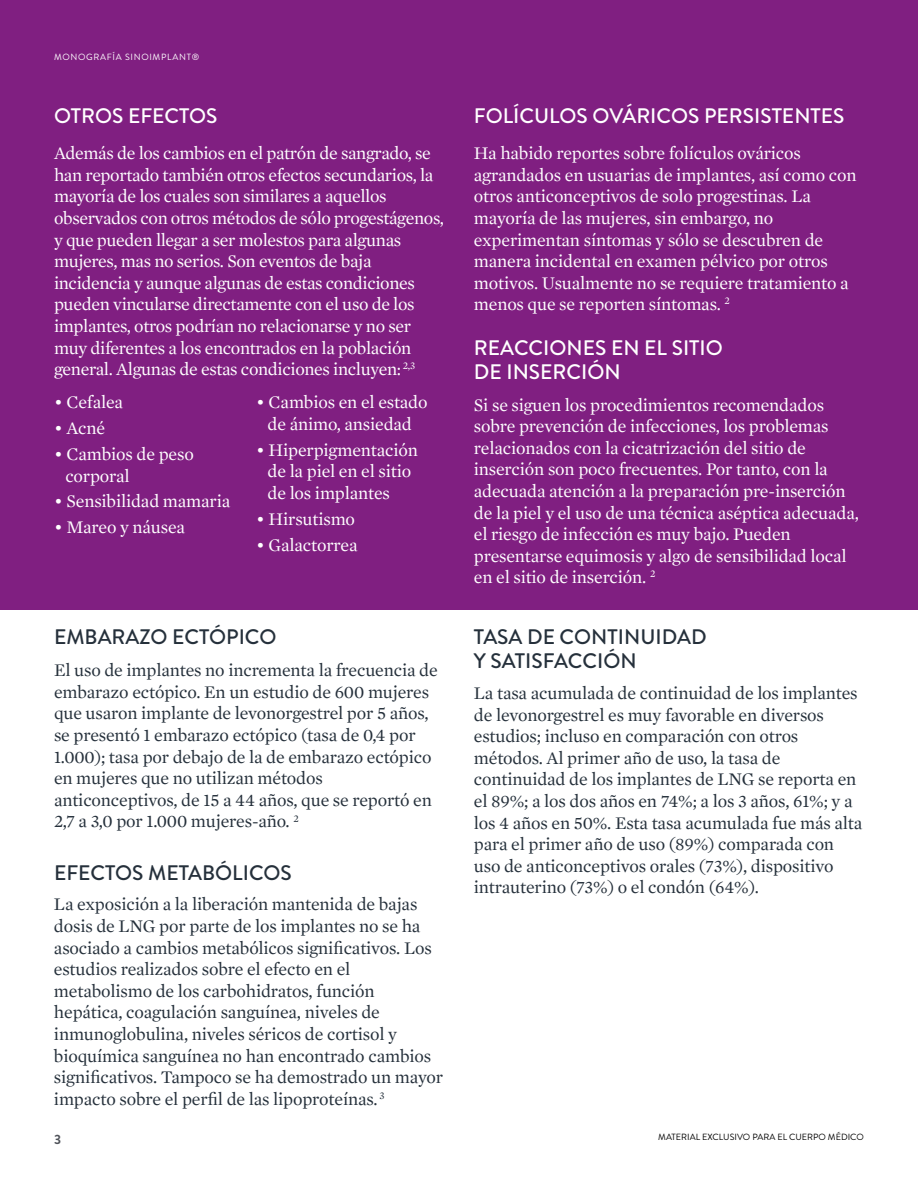
<style>
.page{position:relative;width:918px;height:1188px;background:#fff}
.page>*{position:absolute;margin:0;border:0;box-sizing:border-box;transform-origin:0 0}
.t1{font:500 21px/24px "Brandon Grotesque";color:#fff}
.t2{font:500 21px/24px "Brandon Grotesque";color:#25303b}
.t3{font:18px/21.6px "Mercury Text G1";letter-spacing:-.01em;color:#fff}
.t4{font:18px/21.6px "Mercury Text G1";letter-spacing:-.01em;color:#25303b}
.t5{font:700 13.5px "Brandon Grotesque";color:#50535a}
.t6{font:9px "Brandon Grotesque";color:#000}
.t7{font:9px "Brandon Grotesque";letter-spacing:.075em;color:#fff}
</style>
<div class="page">
<div style="left:0;top:0;width:918px;height:610px;background:#801f81"></div>
<p class="t7" style="left:54px;top:51px;width:147px">MONOGRAFÍA SINOIMPLANT®</p>
<p class="t1" style="left:54px;top:104px;width:165px">OTROS EFECTOS</p>
<p class="t3" style="left:54px;top:142px;width:392px">Además de los cambios en el patrón de sangrado, se han reportado también otros efectos secundarios, la mayoría de los cuales son similares a aquellos observados con otros métodos de sólo progestágenos, y que pueden llegar a ser molestos para algunas mujeres, mas no serios. Son eventos de baja incidencia y aunque algunas de estas condiciones pueden vincularse directamente con el uso de los implantes, otros podrían no relacionarse y no ser muy diferentes a los encontrados en la población general. Algunas de estas condiciones incluyen: <sup>2,3</sup></p>
<p class="t3" style="left:54px;top:392px;width:71px">• Cefalea</p>
<p class="t3" style="left:54px;top:417px;width:53px">• Acné</p>
<p class="t3" style="left:65px;top:443px;width:130px;text-indent:-11px">• Cambios de peso corporal</p>
<p class="t3" style="left:54px;top:491px;width:178px">• Sensibilidad mamaria</p>
<p class="t3" style="left:54px;top:517px;width:133px">• Mareo y náusea</p>
<p class="t3" style="left:256px;top:392px;width:173px;text-align:center">• Cambios en el estado de ánimo, ansiedad</p>
<p class="t3" style="left:268px;top:439px;width:152px;text-indent:-11px">• Hiperpigmentación de la piel en el sitio de los implantes</p>
<p class="t3" style="left:256px;top:508px;width:100px">• Hirsutismo</p>
<p class="t3" style="left:256px;top:534px;width:103px">• Galactorrea</p>
<p class="t2" style="left:54px;top:625px;width:224px">EMBARAZO ECTÓPICO</p>
<p class="t4" style="left:54px;top:660px;width:385px">El uso de implantes no incrementa la frecuencia de embarazo ectópico. En un estudio de 600 mujeres que usaron implante de levonorgestrel por 5 años, se presentó 1 embarazo ectópico (tasa de 0,4 por 1.000); tasa por debajo de la de embarazo ectópico en mujeres que no utilizan métodos anticonceptivos, de 15 a 44 años, que se reportó en 2,7 a 3,0 por 1.000 mujeres-año. <sup>2</sup></p>
<p class="t2" style="left:54px;top:861px;width:239px">EFECTOS METABÓLICOS</p>
<p class="t4" style="left:54px;top:894px;width:391px">La exposición a la liberación mantenida de bajas dosis de LNG por parte de los implantes no se ha asociado a cambios metabólicos significativos. Los estudios realizados sobre el efecto en el metabolismo de los carbohidratos, función hepática, coagulación sanguínea, niveles de inmunoglobulina, niveles séricos de cortisol y bioquímica sanguínea no han encontrado cambios significativos. Tampoco se ha demostrado un mayor impacto sobre el perfil de las lipoproteínas. <sup>3</sup></p>
<p class="t5" style="left:54px;top:1130px;width:9px">3</p>
<p class="t1" style="left:474px;top:104px;width:372px">FOLÍCULOS OVÁRICOS PERSISTENTES</p>
<p class="t3" style="left:474px;top:142px;width:384px">Ha habido reportes sobre folículos ováricos agrandados en usuarias de implantes, así como con otros anticonceptivos de solo progestinas. La mayoría de las mujeres, sin embargo, no experimentan síntomas y sólo se descubren de manera incidental en examen pélvico por otros motivos. Usualmente no se requiere tratamiento a menos que se reporten síntomas. <sup>2</sup></p>
<p class="t1" style="left:474px;top:337px;width:250px">REACCIONES EN EL SITIO<br>DE INSERCIÓN</p>
<p class="t3" style="left:474px;top:394px;width:387px">Si se siguen los procedimientos recomendados sobre prevención de infecciones, los problemas relacionados con la cicatrización del sitio de inserción son poco frecuentes. Por tanto, con la adecuada atención a la preparación pre-inserción de la piel y el uso de una técnica aséptica adecuada, el riesgo de infección es muy bajo. Pueden presentarse equimosis y algo de sensibilidad local en el sitio de inserción. <sup>2</sup></p>
<p class="t2" style="left:474px;top:625px;width:234px">TASA DE CONTINUIDAD<br>Y SATISFACCIÓN</p>
<p class="t4" style="left:474px;top:682px;width:390px">La tasa acumulada de continuidad de los implantes de levonorgestrel es muy favorable en diversos estudios; incluso en comparación con otros métodos. Al primer año de uso, la tasa de continuidad de los implantes de LNG se reporta en el 89%; a los dos años en 74%; a los 3 años, 61%; y a los 4 años en 50%. Esta tasa acumulada fue más alta para el primer año de uso (89%) comparada con uso de anticonceptivos orales (73%), dispositivo intrauterino (73%) o el condón (64%).</p>
<p class="t6" style="left:658px;top:1131px;width:207px">MATERIAL EXCLUSIVO PARA EL CUERPO MÉDICO</p>
</div>
